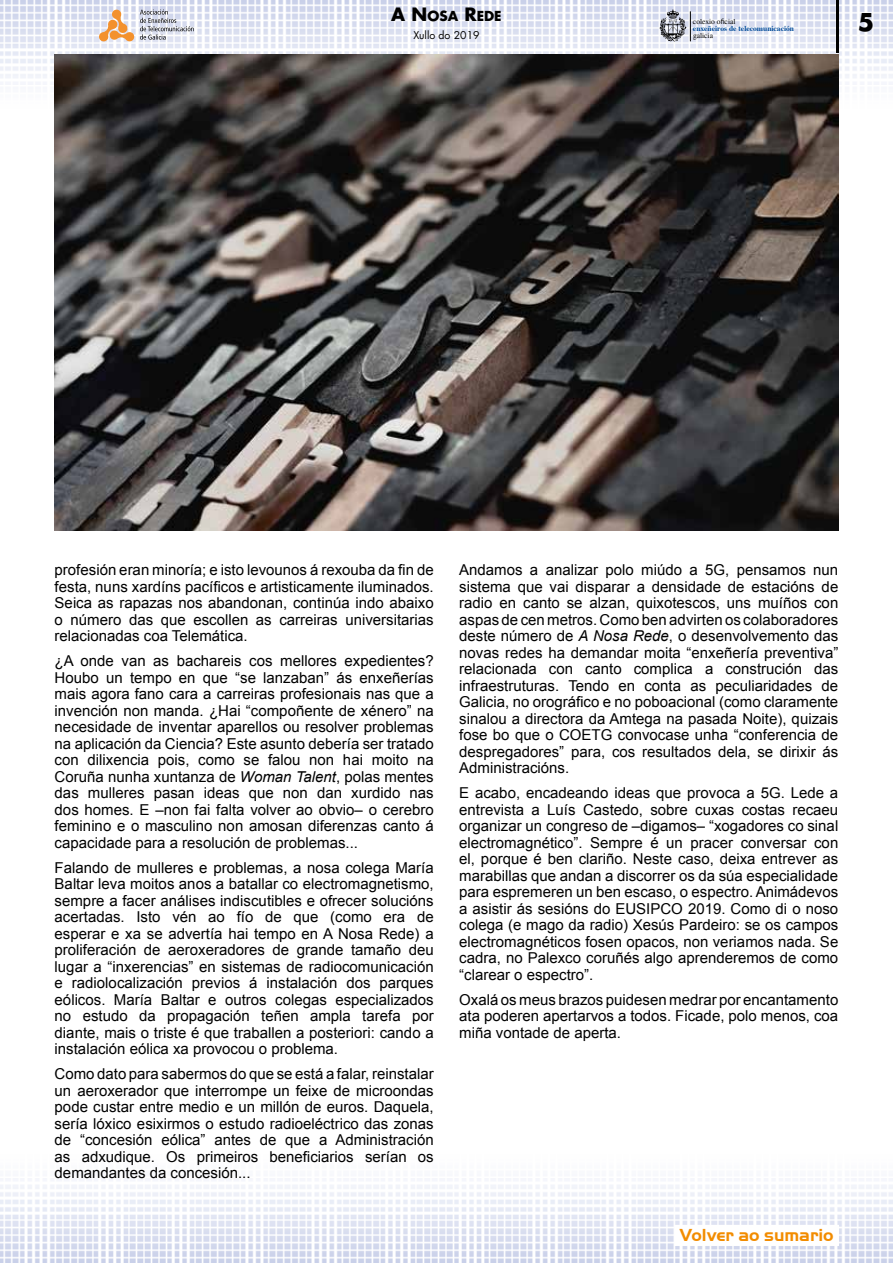
<style>
.page{position:relative;width:893px;height:1263px;background:#fff}
.page>*{position:absolute;margin:0;border:0;box-sizing:border-box;transform-origin:0 0}
.t1{font:700 24px "Futura LT";color:#000}
.t2{font:700 18px "Handel Got D";color:#f28c00}
.t3{font:15px/16.5px "Arial";color:#000;text-align:justify}
.t4{font:700 13.5px "Futura LT";color:#000}
.t5{font:10.5px "Futura LT";color:#000}
.t6{font:700 7.5px/7.1px "Times";color:#004a99}
.t7{font:7.5px "Times";color:#000}
.s1{font-size:18px}
.s2{font-weight:400;color:#000}
.s3{font-family:"Myriad Pro";font-weight:400;color:#000}
.s4{font-style:italic}
</style>
<div class="page">
<img style="left:0;top:0;width:893px;height:122px">
<img style="left:0;top:1185px;width:893px;height:78px">
<svg style="left:99px;top:10px;width:95px;height:31px"></svg>
<hr style="left:690px;top:11px;width:1px;height:30px;background:#000">
<svg style="left:660px;top:10px;width:26px;height:31px"></svg>
<hr style="left:836px;top:0;width:3px;height:52px;background:#000">
<img style="left:55px;top:54px;width:783px;height:476px">
<div style="left:675px;top:1225px;width:163px;height:20px;background:#fff"></div>
<p class="t4" style="left:391px;top:7px;width:112px"><span class="s1">A N</span>OSA <span class="s1">R</span>EDE</p>
<p class="t5" style="left:413px;top:29px;width:68px">Xullo do 2019</p>
<p class="t6" style="left:693px;top:17px;width:103px"><span class="s2">colexio o</span><span class="s3">fi</span><span class="s2">cial<br></span>enxeñeiros de telecomunicación</p>
<p class="t7" style="left:693px;top:31px;width:22px">galicia</p>
<h1 class="t1" style="left:858px;top:6px;width:18px">5</h1>
<p class="t3" style="left:55px;top:562px;width:381px">profesión eran minoría; e isto levounos á rexouba da fin de festa, nuns xardíns pacíficos e artisticamente iluminados.<br>Seica as rapazas nos abandonan, continúa indo abaixo o número das que escollen as carreiras universitarias relacionadas coa Telemática.</p>
<p class="t3" style="left:55px;top:653px;width:381px">¿A onde van as bachareis cos mellores expedientes?<br>Houbo un tempo en que “se lanzaban” ás enxeñerías mais agora fano cara a carreiras profesionais nas que a invención non manda. ¿Hai “compoñente de xénero” na necesidade de inventar aparellos ou resolver problemas na aplicación da Ciencia? Este asunto debería ser tratado con dilixencia pois, como se falou non hai moito na Coruña nunha xuntanza de <span class="s4">Woman Talent</span>, polas mentes das mulleres pasan ideas que non dan xurdido nas dos homes. E –non fai falta volver ao obvio– o cerebro feminino e o masculino non amosan diferenzas canto á capacidade para a resolución de problemas...</p>
<p class="t3" style="left:55px;top:859px;width:381px">Falando de mulleres e problemas, a nosa colega María Baltar leva moitos anos a batallar co electromagnetismo, sempre a facer análises indiscutibles e ofrecer solucións acertadas. Isto vén ao fío de que (como era de esperar e xa se advertía hai tempo en A Nosa Rede) a proliferación de aeroxeradores de grande tamaño deu lugar a “inxerencias” en sistemas de radiocomunicación e radiolocalización previos á instalación dos parques eólicos. María Baltar e outros colegas especializados no estudo da propagación teñen ampla tarefa por diante, mais o triste é que traballen a posteriori: cando a instalación eólica xa provocou o problema.</p>
<p class="t3" style="left:55px;top:1066px;width:381px">Como dato para sabermos do que se está a falar, reinstalar un aeroxerador que interrompe un feixe de microondas pode custar entre medio e un millón de euros. Daquela, sería lóxico esixirmos o estudo radioeléctrico das zonas de “concesión eólica” antes de que a Administración as adxudique. Os primeiros beneficiarios serían os demandantes da concesión...</p>
<p class="t3" style="left:459px;top:562px;width:381px">Andamos a analizar polo miúdo a 5G, pensamos nun sistema que vai disparar a densidade de estacións de radio en canto se alzan, quixotescos, uns muíños con aspas de cen metros. Como ben advirten os colaboradores deste número de <span class="s4">A Nosa Rede</span>, o desenvolvemento das novas redes ha demandar moita “enxeñería preventiva” relacionada con canto complica a construción das infraestruturas. Tendo en conta as peculiaridades de Galicia, no orográfico e no poboacional (como claramente sinalou a directora da Amtega na pasada Noite), quizais fose bo que o COETG convocase unha “conferencia de despregadores” para, cos resultados dela, se dirixir ás Administracións.</p>
<p class="t3" style="left:459px;top:785px;width:381px">E acabo, encadeando ideas que provoca a 5G. Lede a entrevista a Luís Castedo, sobre cuxas costas recaeu organizar un congreso de –digamos– “xogadores co sinal electromagnético”. Sempre é un pracer conversar con el, porque é ben clariño. Neste caso, deixa entrever as marabillas que andan a discorrer os da súa especialidade para espremeren un ben escaso, o espectro. Animádevos a asistir ás sesións do EUSIPCO 2019. Como di o noso colega (e mago da radio) Xesús Pardeiro: se os campos electromagnéticos fosen opacos, non veriamos nada. Se cadra, no Palexco coruñés algo aprenderemos de como “clarear o espectro”.</p>
<p class="t3" style="left:459px;top:991px;width:381px">Oxalá os meus brazos puidesen medrar por encantamento ata poderen apertarvos a todos. Ficade, polo menos, coa miña vontade de aperta.</p>
<p class="t2" style="left:680px;top:1225px;width:155px">Volver ao sumario</p>
</div>
